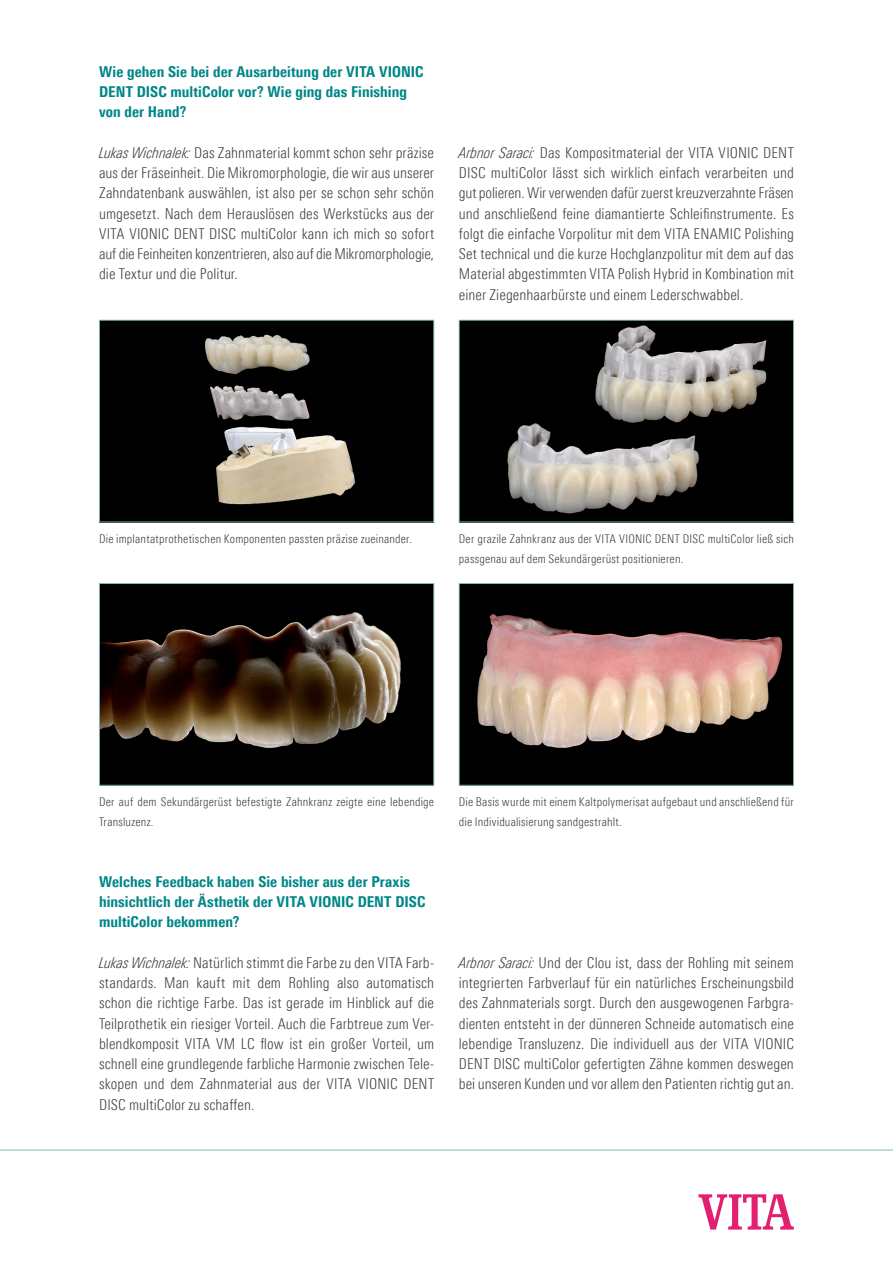
<style>
.page{position:relative;width:893px;height:1263px;background:#fff}
.page>*{position:absolute;margin:0;border:0;box-sizing:border-box;transform-origin:0 0}
.t1{font:300 condensed 15px/20.2px "Univers Next Pro";letter-spacing:.005em;color:#3e3e3f;text-align:justify}
.t2{font:800 condensed 15px/20.2px "Univers Next Pro";letter-spacing:.005em;color:#008687}
.t3{font:300 condensed 12px/20.2px "Univers Next Pro";letter-spacing:.015em;color:#3e3e3f}
.s1{font-style:italic}
</style>
<div class="page">
<hr style="left:0;top:1150px;width:893px;height:1px;background:#87b5b8">
<svg style="left:698px;top:1194px;width:96px;height:35px"></svg>
<img style="left:101px;top:322px;width:331px;height:198px">
<div style="left:99px;top:320px;width:335px;height:202px;border:1px solid #87b5b8"></div>
<img style="left:101px;top:585px;width:331px;height:199px">
<div style="left:99px;top:583px;width:335px;height:203px;border:1px solid #87b5b8"></div>
<img style="left:461px;top:322px;width:331px;height:198px">
<div style="left:459px;top:320px;width:335px;height:202px;border:1px solid #87b5b8"></div>
<img style="left:461px;top:585px;width:331px;height:199px">
<div style="left:459px;top:583px;width:335px;height:203px;border:1px solid #87b5b8"></div>
<p class="t2" style="left:99px;top:61px;width:326px">Wie gehen Sie bei der Ausarbeitung der VITA VIONIC<br>DENT DISC multiColor vor? Wie ging das Finishing von der Hand?</p>
<p class="t1" style="left:99px;top:142px;width:337px"><span class="s1">Lukas Wichnalek:</span> Das Zahnmaterial kommt schon sehr präzise aus der Fräseinheit. Die Mikromorphologie, die wir aus unserer Zahndatenbank auswählen, ist also per se schon sehr schön umgesetzt. Nach dem Herauslösen des Werkstücks aus der VITA VIONIC DENT DISC multiColor kann ich mich so sofort auf die Feinheiten konzentrieren, also auf die Mikromorphologie, die Textur und die Politur.</p>
<p class="t1" style="left:459px;top:142px;width:337px"><span class="s1">Arbnor Saraci:</span> Das Kompositmaterial der VITA VIONIC DENT DISC multiColor lässt sich wirklich einfach verarbeiten und gut polieren. Wir verwenden dafür zuerst kreuzverzahnte Fräsen und anschließend feine diamantierte Schleifinstrumente. Es folgt die einfache Vorpolitur mit dem VITA ENAMIC Polishing Set technical und die kurze Hochglanzpolitur mit dem auf das Material abgestimmten VITA Polish Hybrid in Kombination mit einer Ziegenhaarbürste und einem Lederschwabbel.</p>
<p class="t3" style="left:99px;top:528px;width:314px">Die implantatprothetischen Komponenten passten präzise zueinander.</p>
<p class="t3" style="left:459px;top:528px;width:337px">Der grazile Zahnkranz aus der VITA VIONIC DENT DISC multiColor ließ sich passgenau auf dem Sekundärgerüst positionieren.</p>
<p class="t3" style="left:99px;top:791px;width:337px">Der auf dem Sekundärgerüst befestigte Zahnkranz zeigte eine lebendige<br>Transluzenz.</p>
<p class="t2" style="left:99px;top:871px;width:328px">Welches Feedback haben Sie bisher aus der Praxis hinsichtlich der Ästhetik der VITA VIONIC DENT DISC multiColor bekommen?</p>
<p class="t1" style="left:99px;top:952px;width:337px"><span class="s1">Lukas Wichnalek:</span> Natürlich stimmt die Farbe zu den VITA Farb&shy;standards. Man kauft mit dem Rohling also automatisch schon die richtige Farbe. Das ist gerade im Hinblick auf die Teilprothetik ein riesiger Vorteil. Auch die Farbtreue zum Ver&shy;blendkomposit VITA VM LC flow ist ein großer Vorteil, um schnell eine grundlegende farbliche Harmonie zwischen Tele&shy;skopen und dem Zahnmaterial aus der VITA VIONIC DENT DISC multiColor zu schaffen.</p>
<p class="t3" style="left:459px;top:791px;width:337px">Die Basis wurde mit einem Kaltpolymerisat aufgebaut und anschließend für die Individualisierung sandgestrahlt.</p>
<p class="t1" style="left:459px;top:952px;width:337px"><span class="s1">Arbnor Saraci:</span> Und der Clou ist, dass der Rohling mit seinem integrierten Farbverlauf für ein natürliches Erscheinungsbild des Zahnmaterials sorgt. Durch den ausgewogenen Farbgra&shy;dienten entsteht in der dünneren Schneide automatisch eine lebendige Transluzenz. Die individuell aus der VITA VIONIC DENT DISC multiColor gefertigten Zähne kommen deswegen bei unseren Kunden und vor allem den Patienten richtig gut an.</p>
</div>
